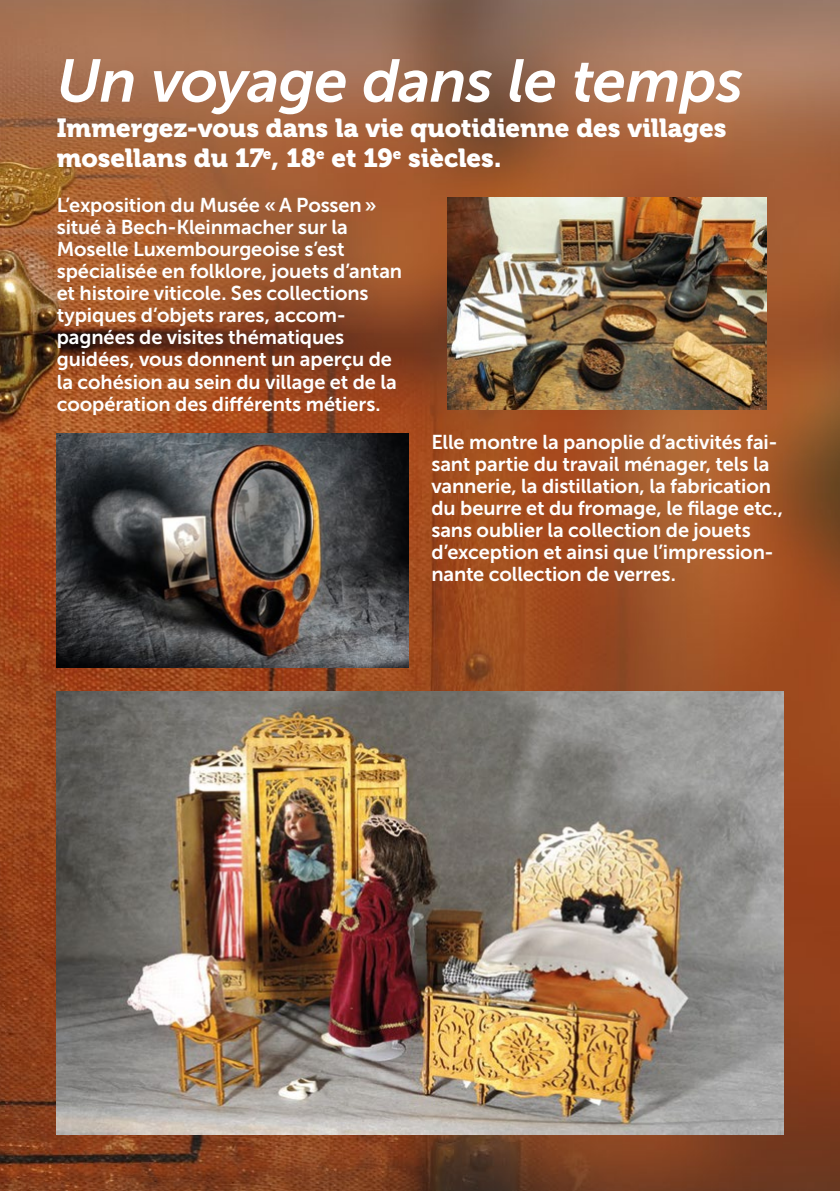
<style>
.page{position:relative;width:840px;height:1191px;background:#fff}
.page>*{position:absolute;margin:0;border:0;box-sizing:border-box;transform-origin:0 0}
.t1{font:italic 60px "Museo Sans 700";letter-spacing:-.01em;color:#fff}
.t2{font:26px/30px "Museo 900";letter-spacing:-.005em;color:#fff}
.t3{font:20px/22px "Museo Sans 700";letter-spacing:-.005em;color:#fff}
</style>
<div class="page">
<img style="left:0;top:0;width:839px;height:1191px">
<img style="left:57px;top:433px;width:351px;height:234px">
<svg style="left:0;top:486px;width:18px;height:705px;background:#94411a"></svg>
<img style="left:447px;top:197px;width:319px;height:212px">
<img style="left:57px;top:692px;width:725px;height:442px">
<h1 class="t1" style="left:57px;top:48px;width:687px">Un voyage dans le temps</h1>
<h2 class="t2" style="left:57px;top:114px;width:671px">Immergez-vous dans la vie quotidienne des villages mosellans du 17<sup>e</sup>, 18<sup>e</sup> et 19<sup>e</sup> siècles.</h2>
<p class="t3" style="left:57px;top:194px;width:347px">L’exposition du Musée «A Possen» situé à Bech-Kleinmacher sur la Moselle Luxembourgeoise s’est spécialisée en folklore, jouets d’antan et histoire viticole. Ses collections typiques d’objets rares, accom&shy;pagnées de visites thématiques guidées, vous donnent un aperçu de la cohésion au sein du village et de la coopération des différents métiers.</p>
<p class="t3" style="left:431px;top:431px;width:353px">Elle montre la panoplie d’activités fai&shy;sant partie du travail ménager, tels la vannerie, la distillation, la fabrication du beurre et du fromage, le filage etc., sans oublier la collection de jouets d’exception et ainsi que l’impression&shy;nante collection de verres.</p>
</div>
